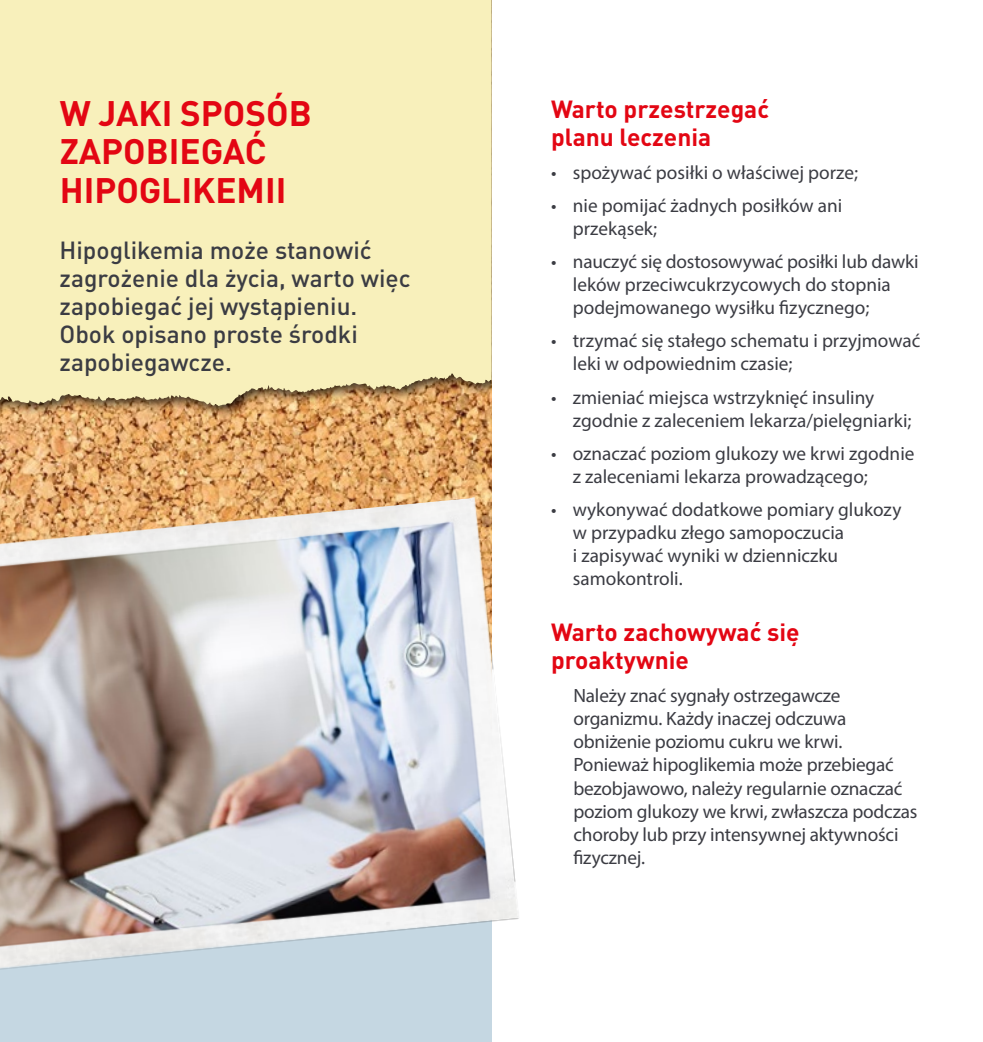
<style>
.page{position:relative;width:983px;height:1042px;background:#fff}
.page>*{position:absolute;margin:0;border:0;box-sizing:border-box;transform-origin:0 0}
.t1{font:700 35px/38.5px "DIN Pro";color:#e30613}
.t2{font:500 24.5px/28px "DIN Pro";color:#3b3c43}
.t3{font:700 24.5px/28px "DIN Pro";color:#e30613}
.t4{font:19.25px/23.1px "Myriad Pro";color:#3b3c43}
</style>
<div class="page">
<img style="left:0;top:418px;width:491px;height:78px">
<div style="left:0;top:0;width:491px;height:418px;background:#000;opacity:.75"></div>
<div style="left:0;top:0;width:491px;height:406px;background:#f8f0bb"></div>
<div style="left:0;top:972px;width:491px;height:70px;background:#c5d7e2"></div>
<img style="left:0;top:496px;width:519px;height:476px">
<h1 class="t1" style="left:60px;top:93px;width:253px">W JAKI SPOSÓB<br>ZAPOBIEGAĆ<br>HIPOGLIKEMII</h1>
<p class="t2" style="left:60px;top:233px;width:352px">Hipoglikemia może stanowić zagrożenie dla życia, warto więc zapobiegać jej wystąpieniu.<br>Obok opisano proste środki zapobiegawcze.</p>
<p class="t3" style="left:551px;top:94px;width:219px">Warto przestrzegać planu leczenia</p>
<p class="t4" style="left:551px;top:161px;width:308px">• spożywać posiłki o właściwej porze;</p>
<p class="t4" style="left:572px;top:194px;width:271px;text-indent:-22px">• nie pomijać żadnych posiłków ani przekąsek;</p>
<p class="t4" style="left:572px;top:250px;width:347px;text-indent:-22px">• nauczyć się dostosowywać posiłki lub dawki leków przeciwcukrzycowych do stopnia podejmowanego wysiłku fizycznego;</p>
<p class="t4" style="left:572px;top:329px;width:349px;text-indent:-22px">• trzymać się stałego schematu i przyjmować leki w odpowiednim czasie;</p>
<p class="t4" style="left:572px;top:385px;width:340px;text-indent:-22px">• zmieniać miejsca wstrzyknięć insuliny zgodnie z zaleceniem lekarza/pielęgniarki;</p>
<p class="t4" style="left:572px;top:441px;width:343px;text-indent:-22px">• oznaczać poziom glukozy we krwi zgodnie z zaleceniami lekarza prowadzącego;</p>
<p class="t4" style="left:572px;top:497px;width:330px;text-indent:-22px">• wykonywać dodatkowe pomiary glukozy w przypadku złego samopoczucia<br>i zapisywać wyniki w dzienniczku samokontroli.</p>
<p class="t3" style="left:551px;top:617px;width:250px">Warto zachowywać się proaktywnie</p>
<p class="t4" style="left:573px;top:684px;width:345px">Należy znać sygnały ostrzegawcze organizmu. Każdy inaczej odczuwa obniżenie poziomu cukru we krwi.<br>Ponieważ hipoglikemia może przebiegać bezobjawowo, należy regularnie oznaczać poziom glukozy we krwi, zwłaszcza podczas choroby lub przy intensywnej aktywności fizycznej.</p>
</div>
